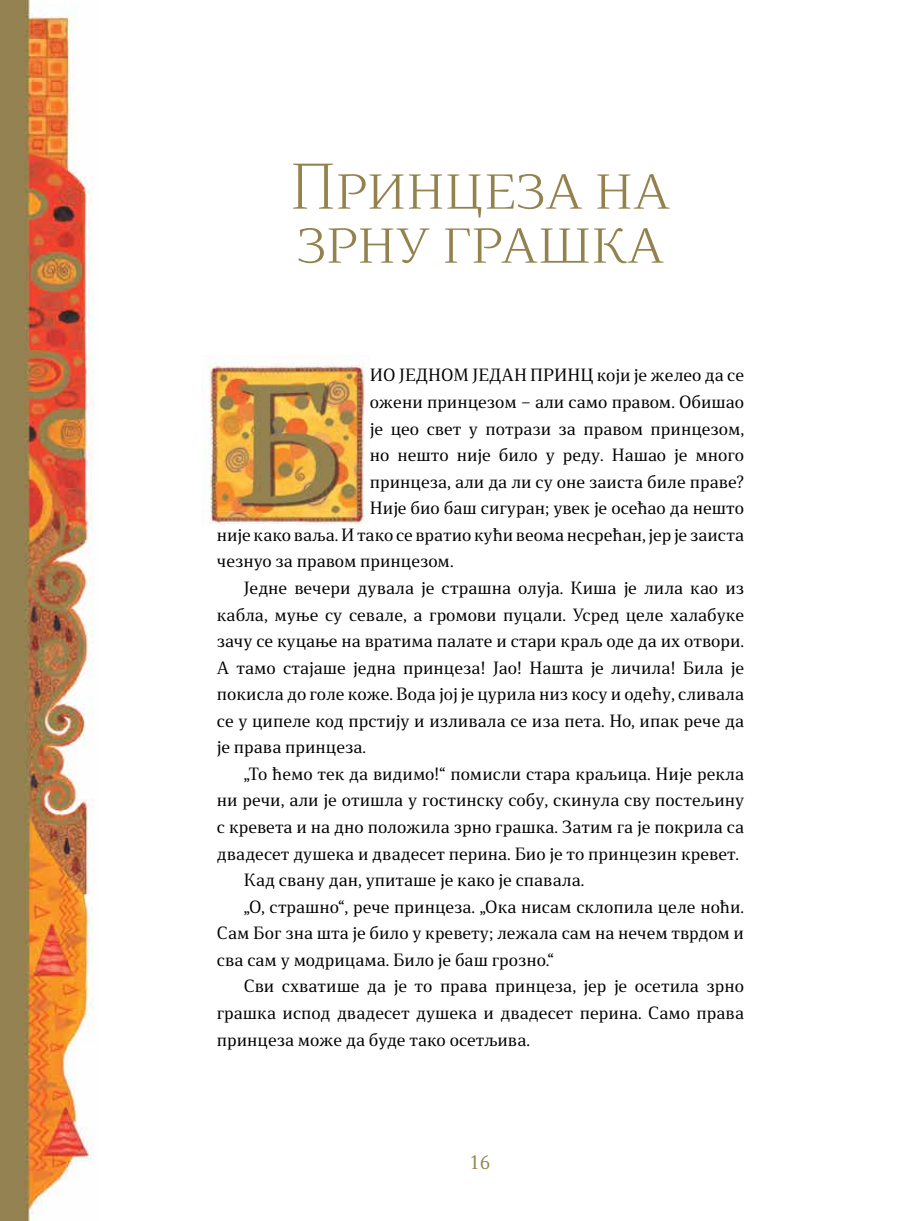
<style>
.page{position:relative;width:910px;height:1221px;background:#fff}
.page>*{position:absolute;margin:0;border:0;box-sizing:border-box;transform-origin:0 0}
.t1{font:300 60px/54px "Stobi Serif";letter-spacing:-.02em;color:#94824e}
.t2{font:18px "Stobi Serif";color:#94824e}
.t3{font:16.5px "Stobi Serif";color:#000}
</style>
<div class="page">
<img style="left:0;top:0;width:94px;height:1220px">
<img style="left:202px;top:356px;width:167px;height:168px">
<h1 class="t1" style="left:290px;top:158px;width:382px">Принцеза на зрну грашка</h1>
<p class="t3" style="left:370px;top:364px;width:376px">ИО ЈЕДНОМ ЈЕДАН ПРИНЦ који је желео да се</p>
<p class="t3" style="left:370px;top:390px;width:376px">ожени принцезом – али само правом. Обишао</p>
<p class="t3" style="left:370px;top:417px;width:376px">је цео свет у потрази за правом принцезом,</p>
<p class="t3" style="left:370px;top:444px;width:376px">но нешто није било у реду. Нашао је много</p>
<p class="t3" style="left:370px;top:470px;width:376px">принцеза, али да ли су оне заиста биле праве?</p>
<p class="t3" style="left:370px;top:497px;width:376px">Није био баш сигуран; увек је осећао да нешто</p>
<p class="t3" style="left:217px;top:523px;width:529px">није како ваља. И тако се вратио кући веома несрећан, јер је заиста</p>
<p class="t3" style="left:217px;top:550px;width:238px">чезнуо за правом принцезом.</p>
<p class="t3" style="left:244px;top:576px;width:502px">Једне вечери дувала је страшна олуја. Киша је лила као из</p>
<p class="t3" style="left:217px;top:603px;width:529px">кабла, муње су севале, а громови пуцали. Усред целе халабуке</p>
<p class="t3" style="left:217px;top:629px;width:529px">зачу се куцање на вратима палате и стари краљ оде да их отвори.</p>
<p class="t3" style="left:217px;top:656px;width:529px">А тамо стајаше једна принцеза! Јао! Нашта је личила! Била је</p>
<p class="t3" style="left:217px;top:682px;width:529px">покисла до голе коже. Вода јој је цурила низ косу и одећу, сливала</p>
<p class="t3" style="left:217px;top:709px;width:529px">се у ципеле код прстију и изливала се иза пета. Но, ипак рече да</p>
<p class="t3" style="left:217px;top:736px;width:151px">је права принцеза.</p>
<p class="t3" style="left:244px;top:762px;width:502px">„То ћемо тек да видимо!“ помисли стара краљица. Није рекла</p>
<p class="t3" style="left:217px;top:789px;width:529px">ни речи, али је отишла у гостинску собу, скинула сву постељину</p>
<p class="t3" style="left:217px;top:815px;width:529px">с кревета и на дно положила зрно грашка. Затим га је покрила са</p>
<p class="t3" style="left:217px;top:842px;width:524px">двадесет душека и двадесет перина. Био је то принцезин кревет.</p>
<p class="t3" style="left:244px;top:868px;width:342px">Кад свану дан, упиташе је како је спавала.</p>
<p class="t3" style="left:244px;top:895px;width:502px">„О, страшно“, рече принцеза. „Ока нисам склопила целе ноћи.</p>
<p class="t3" style="left:217px;top:921px;width:529px">Сам Бог зна шта је било у кревету; лежала сам на нечем тврдом и</p>
<p class="t3" style="left:217px;top:948px;width:339px">сва сам у модрицама. Било је баш грозно.“</p>
<p class="t3" style="left:244px;top:974px;width:502px">Сви схватише да је то права принцеза, јер је осетила зрно</p>
<p class="t3" style="left:217px;top:1001px;width:529px">грашка испод двадесет душека и двадесет перина. Само права</p>
<p class="t3" style="left:217px;top:1028px;width:315px">принцеза може да буде тако осетљива.</p>
<p class="t2" style="left:471px;top:1150px;width:21px">16</p>
</div>
